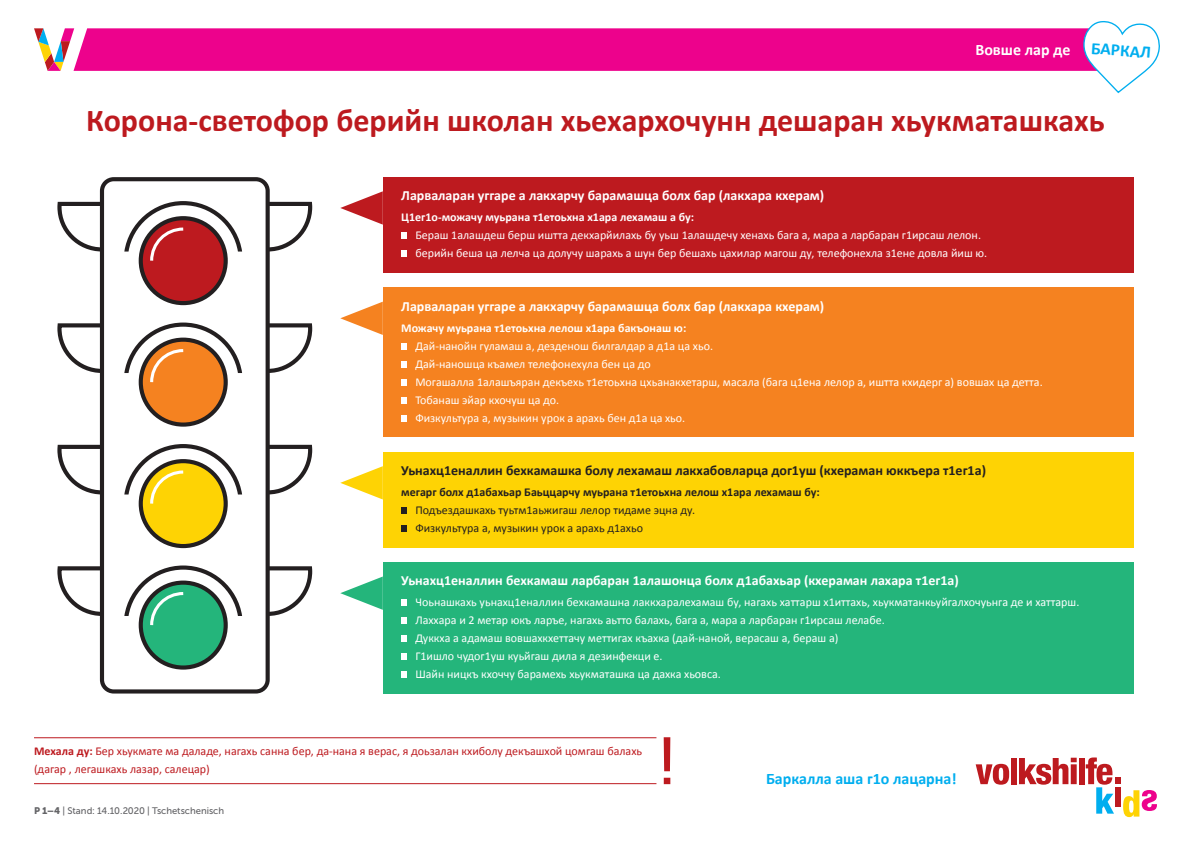
<style>
.page{position:relative;width:1191px;height:842px;background:#fff}
.page>*{position:absolute;margin:0;border:0;box-sizing:border-box;transform-origin:0 0}
.t1{font:66.4px "Museo Sans 500";color:#bd1a1f}
.t2{font:700 32px "Calibri";color:#bd1a1f}
.t3{font:700 17.3px "Calibri";color:#00aeef}
.t4{font:700 16px "Calibri";color:#00aeef}
.t5{font:700 16px "Calibri";color:#fff}
.t6{font:700 14px "Calibri";color:#fff}
.t7{font:700 14px "Calibri";color:#231f20}
.t8{font:12px/18px "Calibri";color:#fff}
.t9{font:12px/18px "Calibri";color:#bd1a1f}
.t10{font:700 12px "Calibri";color:#fff}
.t11{font:12px/18px "Calibri";color:#231f20}
.t12{font:700 12px "Calibri";color:#231f20}
.t13{font:9.5px "Museo Sans 500";letter-spacing:-.005em;color:#636366}
.s1{font-weight:700}
.s2{font-family:"Museo Sans 900"}
</style>
<div class="page">
<div style="left:74px;top:28px;width:1008px;height:43px;background:#ed028c"></div>
<svg style="left:1082px;top:21px;width:78px;height:73px"></svg>
<svg style="left:34px;top:28px;width:40px;height:43px"></svg>
<div style="left:1115px;top:787px;width:6px;height:20px;background:#bd1a1f"></div>
<svg style="left:1123px;top:790px;width:34px;height:27px"></svg>
<svg style="left:975px;top:764px;width:34px;height:21px"></svg>
<div style="left:1010px;top:758px;width:6px;height:26px;background:#bd1a1f"></div>
<svg style="left:1019px;top:758px;width:57px;height:27px"></svg>
<div style="left:1079px;top:758px;width:6px;height:26px;background:#bd1a1f"></div>
<svg style="left:1085px;top:757px;width:29px;height:57px"></svg>
<div style="left:1115px;top:777px;width:6px;height:7px;background:#bd1a1f"></div>
<div style="left:100px;top:177px;width:170px;height:516px;border:4px solid #231f20;border-radius:12px"></div>
<div style="left:141px;top:218px;width:85px;height:85px;background:#bd1a1f;border-radius:50%"></div>
<div style="left:139px;top:216px;width:89px;height:89px;border:4px solid #231f20;border-radius:50%"></div>
<svg style="left:57px;top:200px;width:48px;height:54px"></svg>
<svg style="left:265px;top:200px;width:48px;height:54px"></svg>
<svg style="left:124px;top:201px;width:118px;height:63px"></svg>
<div style="left:141px;top:340px;width:85px;height:85px;background:#f58220;border-radius:50%"></div>
<div style="left:139px;top:338px;width:89px;height:89px;border:4px solid #231f20;border-radius:50%"></div>
<svg style="left:57px;top:321px;width:48px;height:54px"></svg>
<svg style="left:265px;top:321px;width:48px;height:54px"></svg>
<svg style="left:124px;top:323px;width:118px;height:62px"></svg>
<div style="left:141px;top:461px;width:85px;height:85px;background:#fed304;border-radius:50%"></div>
<div style="left:139px;top:459px;width:89px;height:89px;border:4px solid #231f20;border-radius:50%"></div>
<svg style="left:57px;top:443px;width:48px;height:53px"></svg>
<svg style="left:265px;top:443px;width:48px;height:53px"></svg>
<svg style="left:124px;top:444px;width:118px;height:63px"></svg>
<div style="left:141px;top:583px;width:85px;height:84px;background:#24b57b;border-radius:50%"></div>
<div style="left:139px;top:580px;width:89px;height:90px;border:4px solid #231f20;border-radius:50%"></div>
<svg style="left:57px;top:564px;width:48px;height:54px"></svg>
<svg style="left:265px;top:564px;width:48px;height:54px"></svg>
<svg style="left:124px;top:565px;width:118px;height:63px"></svg>
<div style="left:383px;top:177px;width:750px;height:95px;background:#bd1a1f"></div>
<svg style="left:340px;top:191px;width:43px;height:34px"></svg>
<div style="left:383px;top:287px;width:750px;height:150px;background:#f58220"></div>
<svg style="left:340px;top:302px;width:43px;height:33px"></svg>
<div style="left:383px;top:452px;width:750px;height:95px;background:#fed304"></div>
<svg style="left:340px;top:466px;width:43px;height:33px"></svg>
<div style="left:383px;top:562px;width:750px;height:131px;background:#24b57b"></div>
<svg style="left:340px;top:576px;width:43px;height:34px"></svg>
<hr style="left:34px;top:737px;width:622px;height:1px;background:#bd1a1f">
<hr style="left:34px;top:783px;width:622px;height:1px;background:#bd1a1f">
<svg style="left:401px;top:600px;width:6px;height:6px"></svg>
<svg style="left:401px;top:618px;width:6px;height:6px"></svg>
<svg style="left:401px;top:636px;width:6px;height:6px"></svg>
<svg style="left:401px;top:654px;width:6px;height:6px"></svg>
<svg style="left:401px;top:672px;width:6px;height:6px"></svg>
<div style="left:401px;top:507px;width:6px;height:7px;background:#231f20"></div>
<div style="left:401px;top:525px;width:6px;height:7px;background:#231f20"></div>
<div style="left:401px;top:343px;width:6px;height:7px;background:#fff"></div>
<div style="left:401px;top:361px;width:6px;height:7px;background:#fff"></div>
<div style="left:401px;top:379px;width:6px;height:7px;background:#fff"></div>
<div style="left:401px;top:397px;width:6px;height:7px;background:#fff"></div>
<div style="left:401px;top:415px;width:6px;height:7px;background:#fff"></div>
<div style="left:401px;top:232px;width:6px;height:7px;background:#fff"></div>
<div style="left:401px;top:250px;width:6px;height:7px;background:#fff"></div>
<h3 class="t5" style="left:975px;top:39px;width:97px">Вовше лар де</h3>
<h3 class="t3" style="left:1092px;top:37px;width:62px;rotate:4deg">БАРКАЛ</h3>
<h2 class="t2" style="left:86px;top:100px;width:1020px">Корона-светофор берийн школан хьехархочунн дешаран хьукматашкахь</h2>
<p class="t6" style="left:401px;top:187px;width:424px">Ларваларан уггаре а лакхарчу барамашца болх бар (лакхара кхерам)</p>
<p class="t10" style="left:401px;top:209px;width:294px">Ц1ег1о-можачу муьрана т1етоьхна х1ара лехамаш а бу:</p>
<p class="t8" style="left:415px;top:226px;width:573px">Бераш 1алашдеш берш иштта декхарйилахь бу уьш 1алашдечу хенахь бага а, мара а ларбаран г1ирсаш лелон. берийн беша ца лелча ца долучу шарахь а шун бер бешахь цахилар магош ду, телефонехла з1ене довла йиш ю.</p>
<p class="t6" style="left:401px;top:297px;width:424px">Ларваларан уггаре а лакхарчу барамашца болх бар (лакхара кхерам)</p>
<p class="t10" style="left:401px;top:320px;width:287px">Можачу муьрана т1етоьхна лелош х1ара бакъонаш ю:</p>
<p class="t8" style="left:415px;top:337px;width:629px">Дай-нанойн гуламаш а, дезденош билгалдар а д1а ца хьо.<br>Дай-наношца къамел телефонехула бен ца до<br>Могашалла 1алашъяран декъехь т1етоьхна цхьанакхетарш, масала (бага ц1ена лелор а, иштта кхидерг а) вовшах ца детта.<br>Тобанаш эйар кхочуш ца до.<br>Физкультура а, музыкин урок а арахь бен д1а ца хьо.</p>
<p class="t7" style="left:401px;top:461px;width:586px">Уьнахц1еналлин бехкамашка болу лехамаш лакхабовларца дог1уш (кхераман юккъера т1ег1а)</p>
<p class="t12" style="left:401px;top:484px;width:420px">мегарг болх д1абахьар Баьццарчу муьрана т1етоьхна лелош х1ара лехамаш бу:</p>
<p class="t11" style="left:415px;top:501px;width:281px">Подъездашкахь туьтм1аьжигаш лелор тидаме эцна ду.<br>Физкультура а, музыкин урок а арахь д1ахьо</p>
<p class="t6" style="left:401px;top:572px;width:559px">Уьнахц1еналлин бехкамаш ларбаран 1алашонца болх д1абахьар (кхераман лахара т1ег1а)</p>
<p class="t8" style="left:415px;top:593px;width:665px">Чоьнашкахь уьнахц1еналлин бехкамашна лаккхаралехамаш бу, нагахь хаттарш х1иттахь, хьукматанкьуйгалхочуьнга де и хаттарш.<br>Лаххара и 2 метар юкъ ларъе, нагахь аьтто балахь, бага а, мара а ларбаран г1ирсаш лелабе.<br>Дуккха а адамаш вовшахкхеттачу меттигах къахка (дай-наной, верасаш а, бераш а)<br>Г1ишло чудог1уш куьйгаш дила я дезинфекци е.<br>Шайн ницкъ кхоччу барамехь хьукматашка ца дахка хьовса.</p>
<p class="t9" style="left:34px;top:742px;width:609px"><span class="s1">Мехала ду:</span> Бер хьукмате ма даладе, нагахь санна бер, да-нана я верас, я доьзалан кхиболу декъашхой цомгаш балахь (дагар , легашкахь лазар, салецар)</p>
<p class="t13" style="left:34px;top:805px;width:191px"><span class="s2">P 1–4</span> | Stand: 14.10.2020 | Tschetschenisch</p>
<h1 class="t1" style="left:656px;top:725px;width:23px">!</h1>
<h3 class="t4" style="left:766px;top:769px;width:192px">Баркалла аша г1о лацарна!</h3>
</div>
